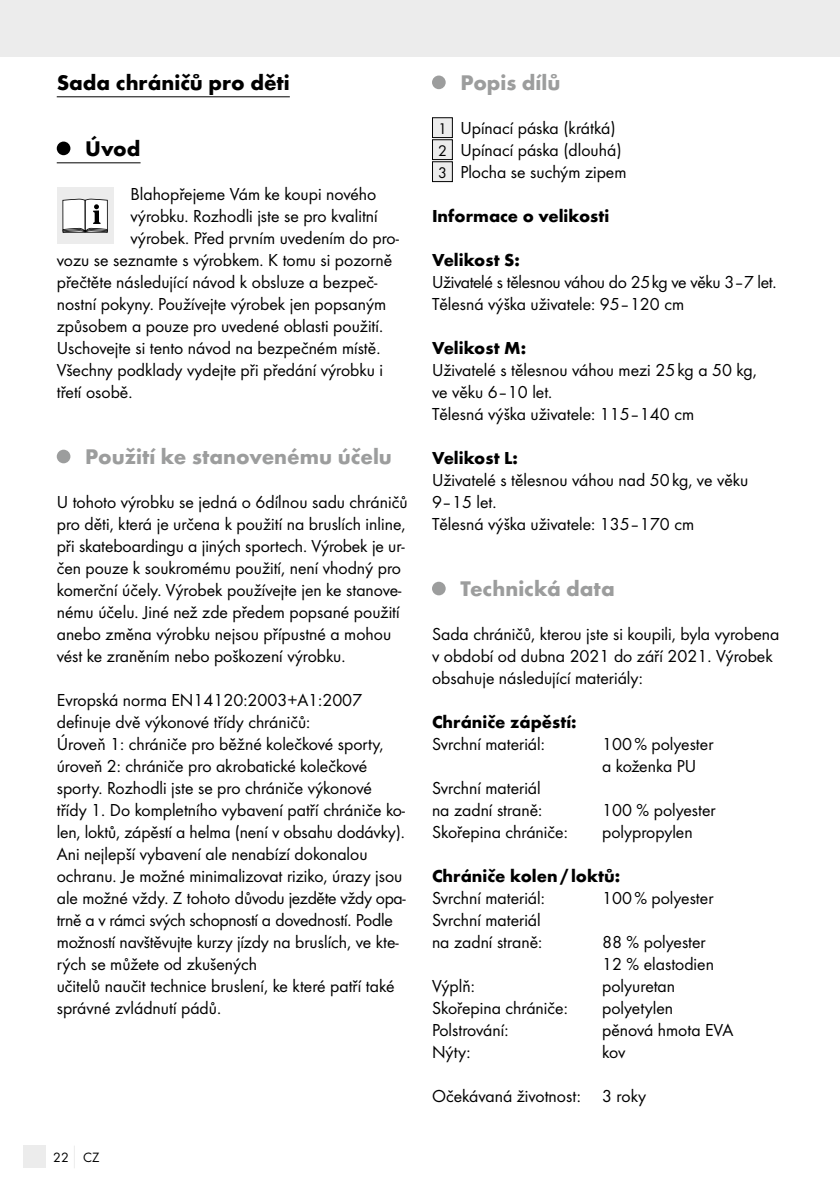
<style>
.page{position:relative;width:840px;height:1191px;background:#fff}
.page>*{position:absolute;margin:0;border:0;box-sizing:border-box;transform-origin:0 0}
.t1{font:700 22px "Futura";color:#9c9d9d}
.t2{font:700 22px "Futura";color:#000}
.t3{font:18px/22px "Futura Boo";color:#000}
.t4{font:700 18px "Futura";color:#000}
.t5{font:18px/22px "Futura Boo";letter-spacing:-.02em;color:#000}
.t6{font:14px "Futura Boo";color:#000}
.s1{font-size:16px}
</style>
<div class="page">
<div style="left:0;top:0;width:839px;height:57px;background:#ececec"></div>
<div style="left:23px;top:1145px;width:22px;height:23px;background:#ececec"></div>
<svg style="left:74px;top:1146px;width:1px;height:22px"></svg>
<hr style="left:57px;top:96px;width:233px;height:1px;background:#000">
<hr style="left:57px;top:162px;width:83px;height:1px;background:#000">
<div style="left:57px;top:142px;width:13px;height:13px;background:#000;border-radius:50%"></div>
<div style="left:57px;top:187px;width:56px;height:57px;background:#ececec"></div>
<svg style="left:62px;top:199px;width:46px;height:34px;background:#c6c6c6"></svg>
<div style="left:57px;top:450px;width:13px;height:13px;background:#9c9d9d;border-radius:50%"></div>
<div style="left:432px;top:76px;width:13px;height:13px;background:#9c9d9d;border-radius:50%"></div>
<div style="left:432px;top:118px;width:20px;height:20px;background:#ececec"></div>
<div style="left:432px;top:117px;width:20px;height:21px;border:1px solid #000"></div>
<div style="left:432px;top:140px;width:20px;height:20px;background:#ececec"></div>
<div style="left:432px;top:139px;width:20px;height:21px;border:1px solid #000"></div>
<div style="left:432px;top:162px;width:20px;height:20px;background:#ececec"></div>
<div style="left:432px;top:161px;width:20px;height:21px;border:1px solid #000"></div>
<div style="left:432px;top:582px;width:13px;height:13px;background:#9c9d9d;border-radius:50%"></div>
<p class="t2" style="left:57px;top:69px;width:234px">Sada chráničů pro děti</p>
<p class="t2" style="left:85px;top:135px;width:57px">Úvod</p>
<p class="t3" style="left:130px;top:183px;width:247px">Blahopřejeme Vám ke koupi nového</p>
<p class="t3" style="left:130px;top:205px;width:249px">výrobku. Rozhodli jste se pro kvalitní</p>
<p class="t3" style="left:130px;top:227px;width:270px">výrobek. Před prvním uvedením do pro-</p>
<p class="t3" style="left:57px;top:249px;width:337px">vozu se seznamte s výrobkem. K tomu si pozorně</p>
<p class="t3" style="left:57px;top:271px;width:322px">přečtěte následující návod k obsluze a bezpeč-</p>
<p class="t3" style="left:57px;top:293px;width:331px">nostní pokyny. Používejte výrobek jen popsaným</p>
<p class="t3" style="left:57px;top:315px;width:328px">způsobem a pouze pro uvedené oblasti použití.</p>
<p class="t3" style="left:57px;top:337px;width:325px">Uschovejte si tento návod na bezpečném místě.</p>
<p class="t3" style="left:57px;top:359px;width:327px">Všechny podklady vydejte při předání výrobku i</p>
<p class="t3" style="left:57px;top:381px;width:77px">třetí osobě.</p>
<p class="t1" style="left:85px;top:443px;width:308px">Použití ke stanovenému účelu</p>
<p class="t3" style="left:57px;top:491px;width:352px">U tohoto výrobku se jedná o 6dílnou sadu chráničů pro děti, která je určena k použití na bruslích inline, při skateboardingu a jiných sportech. Výrobek je ur&shy;čen pouze k soukromému použití, není vhodný pro komerční účely. Výrobek používejte jen ke stanove&shy;nému účelu. Jiné než zde předem popsané použití anebo změna výrobku nejsou přípustné a mohou vést ke zraněním nebo poškození výrobku.</p>
<p class="t3" style="left:57px;top:689px;width:350px">Evropská norma EN14120:2003+A1:2007 definuje dvě výkonové třídy chráničů:<br>Úroveň 1: chrániče pro běžné kolečkové sporty, úroveň 2: chrániče pro akrobatické kolečkové sporty. Rozhodli jste se pro chrániče výkonové třídy 1. Do kompletního vybavení patří chrániče ko&shy;len, loktů, zápěstí a helma (není v obsahu dodávky).<br>Ani nejlepší vybavení ale nenabízí dokonalou ochranu. Je možné minimalizovat riziko, úrazy jsou ale možné vždy. Z tohoto důvodu jezděte vždy opa&shy;trně a v rámci svých schopností a dovedností. Podle možností navštěvujte kurzy jízdy na bruslích, ve kte&shy;rých se můžete od zkušených<br>učitelů naučit technice bruslení, ke které patří také správné zvládnutí pádů.</p>
<p class="t6" style="left:53px;top:1149px;width:48px">22 CZ</p>
<p class="t1" style="left:460px;top:69px;width:102px">Popis dílů</p>
<p class="t3" style="left:438px;top:117px;width:190px"><span class="s1">1</span> Upínací páska (krátká)<br><span class="s1">2</span> Upínací páska (dlouhá)<br><span class="s1">3</span> Plocha se suchým zipem</p>
<p class="t4" style="left:432px;top:205px;width:179px">Informace o velikosti</p>
<p class="t4" style="left:432px;top:249px;width:89px">Velikost S:</p>
<p class="t5" style="left:432px;top:271px;width:346px">Uživatelé s tělesnou váhou do 25kg ve věku 3–7 let.<br>Tělesná výška uživatele: 95–120 cm</p>
<p class="t4" style="left:432px;top:337px;width:96px">Velikost M:</p>
<p class="t3" style="left:432px;top:359px;width:326px">Uživatelé s tělesnou váhou mezi 25kg a 50 kg, ve věku 6–10 let.<br>Tělesná výška uživatele: 115–140 cm</p>
<p class="t4" style="left:432px;top:447px;width:88px">Velikost L:</p>
<p class="t3" style="left:432px;top:469px;width:317px">Uživatelé s tělesnou váhou nad 50kg, ve věku<br>9–15 let.<br>Tělesná výška uživatele: 135–170 cm</p>
<p class="t1" style="left:460px;top:575px;width:156px">Technická data</p>
<p class="t3" style="left:432px;top:623px;width:348px">Sada chráničů, kterou jste si koupili, byla vyrobena v období od dubna 2021 do září 2021. Výrobek obsahuje následující materiály:</p>
<p class="t4" style="left:432px;top:711px;width:146px">Chrániče zápěstí:</p>
<p class="t3" style="left:432px;top:733px;width:114px">Svrchní materiál:</p>
<p class="t3" style="left:602px;top:733px;width:113px">100% polyester a koženka PU</p>
<p class="t3" style="left:432px;top:777px;width:112px">Svrchní materiál na zadní straně:</p>
<p class="t3" style="left:602px;top:799px;width:115px">100 % polyester</p>
<p class="t3" style="left:432px;top:821px;width:137px">Skořepina chrániče:</p>
<p class="t3" style="left:602px;top:821px;width:92px">polypropylen</p>
<p class="t4" style="left:432px;top:865px;width:189px">Chrániče kolen/ loktů:</p>
<p class="t3" style="left:432px;top:887px;width:114px">Svrchní materiál:</p>
<p class="t3" style="left:602px;top:887px;width:113px">100% polyester</p>
<p class="t3" style="left:432px;top:909px;width:112px">Svrchní materiál na zadní straně:</p>
<p class="t3" style="left:602px;top:931px;width:113px">88 % polyester<br>12 % elastodien</p>
<p class="t3" style="left:432px;top:975px;width:44px">Výplň:</p>
<p class="t3" style="left:602px;top:975px;width:74px">polyuretan</p>
<p class="t3" style="left:432px;top:997px;width:137px">Skořepina chrániče:</p>
<p class="t3" style="left:602px;top:997px;width:72px">polyetylen</p>
<p class="t3" style="left:432px;top:1019px;width:78px">Polstrování:</p>
<p class="t3" style="left:602px;top:1019px;width:133px">pěnová hmota EVA</p>
<p class="t3" style="left:432px;top:1041px;width:40px">Nýty:</p>
<p class="t3" style="left:602px;top:1041px;width:25px">kov</p>
<p class="t3" style="left:432px;top:1085px;width:215px">Očekávaná životnost: 3 roky</p>
</div>
